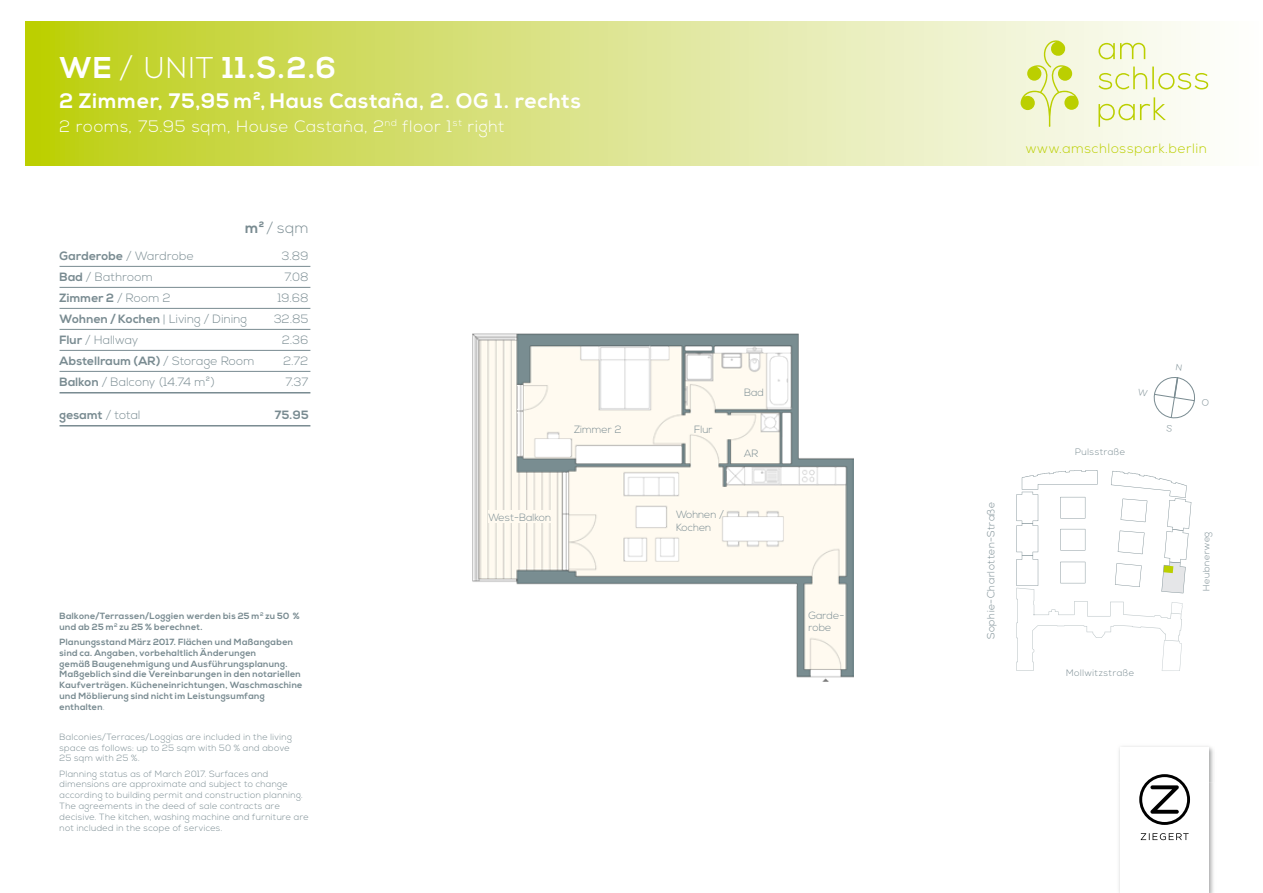
<style>
.page{position:relative;width:1263px;height:893px;background:#fff}
.page>*{position:absolute;margin:0;border:0;box-sizing:border-box;transform-origin:0 0}
.t1{font:700 30px "Nexa";color:#fff}
.t2{font:700 21px "Nexa";letter-spacing:.04em;color:#fff}
.t3{font:300 16.5px "Nexa";letter-spacing:.045em;color:#fff}
.t4{font:300 15px "Nexa";color:#798b91}
.t5{font:300 13.5px "Nexa";letter-spacing:.055em;color:#bbcf00}
.t6{font:300 12px "Nexa";letter-spacing:.02em;color:#798b91}
.t7{font:700 12px "Nexa";letter-spacing:.015em;color:#798b91}
.t8{font:300 12px "Nexa";color:#798b91}
.t9{font:300 10.5px/12.6px "Nexa";color:#798b91}
.t10{font:300 10.35px "Nexa";letter-spacing:.05em;color:#798b91}
.t11{font:300 9.3px "Nexa";letter-spacing:.05em;color:#798b91}
.t12{font:300 9.15px "Nexa";letter-spacing:.05em;color:#798b91}
.t13{font:300 9px/10.8px "Nexa";letter-spacing:.035em;color:#798b91}
.t14{font:700 9px/10.8px "Nexa";letter-spacing:.035em;color:#798b91}
.s1{font-weight:300}
.s2{font-weight:700}
</style>
<div class="page">
<svg style="left:26px;top:21px;width:1183px;height:145px;background:#dae384"></svg>
<hr style="left:60px;top:266px;width:250px;height:1px;background:#798b91">
<hr style="left:60px;top:287px;width:250px;height:1px;background:#798b91">
<hr style="left:60px;top:308px;width:250px;height:1px;background:#798b91">
<hr style="left:60px;top:329px;width:250px;height:1px;background:#798b91">
<hr style="left:60px;top:350px;width:250px;height:1px;background:#798b91">
<hr style="left:60px;top:371px;width:250px;height:1px;background:#798b91">
<hr style="left:60px;top:392px;width:250px;height:1px;background:#798b91">
<hr style="left:60px;top:425px;width:250px;height:1px;background:#798b91">
<svg style="left:1016px;top:470px;width:175px;height:201px"></svg>
<svg style="left:1098px;top:43px;width:110px;height:84px"></svg>
<svg style="left:1020px;top:40px;width:59px;height:87px;background:#e7edaf"></svg>
<img style="left:472px;top:334px;width:382px;height:347px">
<img style="left:1119px;top:783px;width:1px;height:110px">
<img style="left:1119px;top:746px;width:95px;height:37px">
<img style="left:1209px;top:782px;width:5px;height:111px">
<div style="left:1120px;top:747px;width:89px;height:146px;background:#fff"></div>
<svg style="left:1141px;top:833px;width:47px;height:7px"></svg>
<svg style="left:1139px;top:774px;width:51px;height:51px"></svg>
<div style="left:488px;top:510px;width:66px;height:13px;background:#fffaf0"></div>
<svg style="left:1153px;top:377px;width:42px;height:42px"></svg>
<h1 class="t1" style="left:60px;top:50px;width:278px">WE <span class="s1">/ UNIT</span> 11.S.2.6</h1>
<h2 class="t2" style="left:60px;top:89px;width:523px">2 Zimmer, 75,95 m², Haus Castaña, 2. OG 1. rechts</h2>
<h3 class="t3" style="left:60px;top:117px;width:447px">2 rooms, 75.95 sqm, House Castaña, 2<sup>nd</sup> floor 1<sup>st</sup> right</h3>
<h3 class="t4" style="left:245px;top:219px;width:65px"><span class="s2">m²</span> / sqm</h3>
<h3 class="t7" style="left:60px;top:249px;width:136px">Garderobe <span class="s1">/ Wardrobe</span></h3>
<h3 class="t6" style="left:282px;top:249px;width:28px">3.89</h3>
<h3 class="t6" style="left:60px;top:270px;width:95px"><span class="s2">Bad</span> / Bathroom</h3>
<h3 class="t6" style="left:284px;top:270px;width:26px">7.08</h3>
<h3 class="t7" style="left:60px;top:291px;width:113px">Zimmer 2 <span class="s1">/ Room 2</span></h3>
<h3 class="t6" style="left:278px;top:291px;width:32px">19.68</h3>
<h3 class="t6" style="left:60px;top:312px;width:189px"><span class="s2">Wohnen / Kochen</span> | Living / Dining</h3>
<h3 class="t6" style="left:274px;top:312px;width:36px">32.85</h3>
<h3 class="t6" style="left:60px;top:333px;width:80px"><span class="s2">Flur</span> / Hallway</h3>
<h3 class="t6" style="left:282px;top:333px;width:28px">2.36</h3>
<h3 class="t7" style="left:60px;top:354px;width:197px">Abstellraum (AR) <span class="s1">/ Storage Room</span></h3>
<h3 class="t6" style="left:283px;top:354px;width:27px">2.72</h3>
<h3 class="t8" style="left:60px;top:375px;width:157px"><span class="s2">Balkon</span> / Balcony (14.74 m²)</h3>
<h3 class="t6" style="left:286px;top:375px;width:24px">7.37</h3>
<h3 class="t7" style="left:60px;top:408px;width:82px">gesamt <span class="s1">/ total</span></h3>
<h3 class="t7" style="left:275px;top:408px;width:35px">75.95</h3>
<p class="t14" style="left:60px;top:611px;width:242px">Balkone/Terrassen/Loggien werden bis 25 m<sup>2</sup> zu 50 % und ab 25 m<sup>2</sup> zu 25 % berechnet.</p>
<p class="t14" style="left:60px;top:637px;width:245px">Planungsstand März 2017. Flächen und Maßangaben sind ca. Angaben, vorbehaltlich Änderungen<br>gemäß Baugenehmigung und Ausführungsplanung.<br>Maßgeblich sind die Vereinbarungen in den notariellen Kaufverträgen. Kücheneinrichtungen, Waschmaschine und Möblierung sind nicht im Leistungsumfang enthalten<span class="s1">.</span></p>
<p class="t13" style="left:60px;top:732px;width:234px">Balconies/Terraces/Loggias are included in the living space as follows: up to 25 sqm with 50 % and above<br>25 sqm with 25 %.</p>
<p class="t13" style="left:60px;top:768px;width:251px">Planning status as of March 2017. Surfaces and dimensions are approximate and subject to change according to building permit and construction planning.<br>The agreements in the deed of sale contracts are decisive. The kitchen, washing machine and furniture are not included in the scope of services.</p>
<p class="t9" style="left:574px;top:424px;width:49px">Zimmer 2</p>
<p class="t9" style="left:488px;top:511px;width:64px">West-Balkon</p>
<p class="t9" style="left:694px;top:424px;width:20px">Flur</p>
<p class="t9" style="left:744px;top:386px;width:21px">Bad</p>
<p class="t9" style="left:744px;top:447px;width:16px">AR</p>
<p class="t9" style="left:676px;top:509px;width:49px">Wohnen /<br>Kochen</p>
<p class="t9" style="left:808px;top:609px;width:38px">Garde&shy;robe</p>
<h3 class="t5" style="left:1026px;top:140px;width:182px">www.amschlosspark.berlin</h3>
<p class="t10" style="left:985px;top:639px;width:139px;rotate:-90deg">Sophie-Charlotten-Straße</p>
<p class="t11" style="left:1075px;top:447px;width:52px">Pulsstraße</p>
<p class="t11" style="left:1066px;top:667px;width:70px">Mollwitzstraße</p>
<p class="t12" style="left:1201px;top:591px;width:61px;rotate:-90deg">Heubnerweg</p>
</div>
